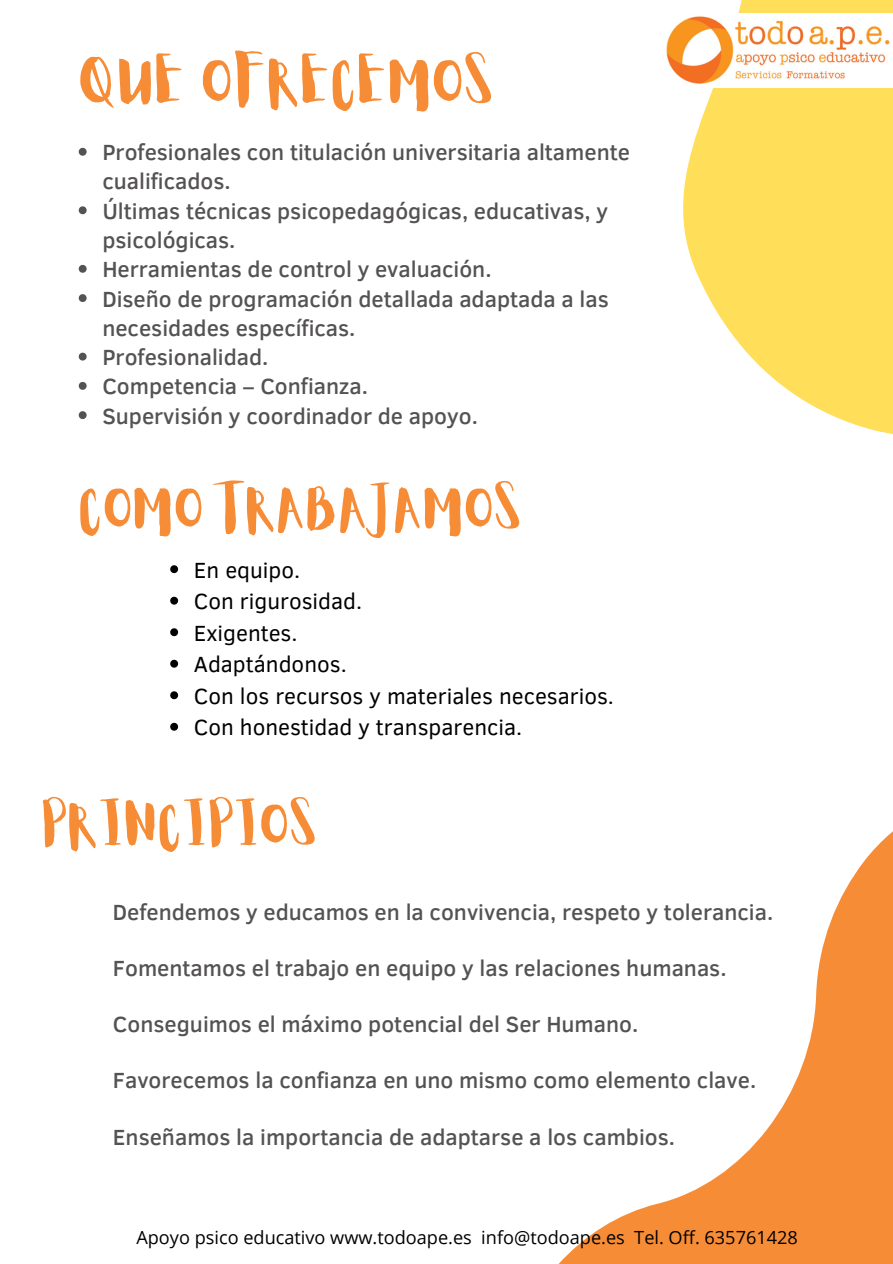
<style>
.page{position:relative;width:893px;height:1264px;background:#fff}
.page>*{position:absolute;margin:0;border:0;box-sizing:border-box;transform-origin:0 0}
.t1{font:54.6px "Aloja Extended";color:#f78c37}
.t2{font:51px "Aloja Extended";color:#f78c37}
.t3{font:500 22.5px/29.2px "Clear Sans";color:#545252}
.t4{font:22.5px "Clear Sans";color:#000}
.t5{font:18.15px "Open Sans";color:#000}
</style>
<div class="page">
<svg style="left:683px;top:0;width:209px;height:434px;fill:#ffde59"></svg>
<svg style="left:559px;top:832px;width:333px;height:431px"></svg>
<svg style="left:79px;top:148px;width:8px;height:8px"></svg>
<svg style="left:79px;top:206px;width:8px;height:8px"></svg>
<svg style="left:79px;top:265px;width:8px;height:8px"></svg>
<svg style="left:79px;top:294px;width:8px;height:8px"></svg>
<svg style="left:79px;top:353px;width:8px;height:7px"></svg>
<svg style="left:79px;top:382px;width:8px;height:8px"></svg>
<svg style="left:79px;top:411px;width:8px;height:8px"></svg>
<svg style="left:170px;top:565px;width:8px;height:8px"></svg>
<svg style="left:170px;top:596px;width:8px;height:8px"></svg>
<svg style="left:170px;top:628px;width:8px;height:8px"></svg>
<svg style="left:170px;top:659px;width:8px;height:8px"></svg>
<svg style="left:170px;top:691px;width:8px;height:8px"></svg>
<svg style="left:170px;top:722px;width:8px;height:8px"></svg>
<img style="left:666px;top:13px;width:226px;height:75px">
<p class="t1" style="left:80px;top:57px;width:417px">QUE OFRECEMOS</p>
<p class="t3" style="left:102px;top:136px;width:529px">Profesionales con titulación universitaria altamente cualificados.</p>
<h1 class="t3" style="left:102px;top:195px;width:507px">Últimas técnicas psicopedagógicas, educativas, y psicológicas.</h1>
<h3 class="t3" style="left:102px;top:253px;width:390px">Herramientas de control y evaluación.</h3>
<h3 class="t3" style="left:102px;top:283px;width:508px">Diseño de programación detallada adaptada a las necesidades específicas.</h3>
<h3 class="t3" style="left:102px;top:341px;width:168px">Profesionalidad.</h3>
<h3 class="t3" style="left:102px;top:370px;width:267px">Competencia – Confianza.</h3>
<h3 class="t3" style="left:102px;top:400px;width:377px">Supervisión y coordinador de apoyo.</h3>
<h3 class="t2" style="left:80px;top:485px;width:445px">COMO TRABAJAMOS</h3>
<h3 class="t4" style="left:194px;top:553px;width:108px">En equipo.</h3>
<h1 class="t4" style="left:194px;top:585px;width:170px">Con rigurosidad.</h1>
<h3 class="t4" style="left:194px;top:616px;width:105px">Exigentes.</h3>
<h3 class="t4" style="left:194px;top:648px;width:154px">Adaptándonos.</h3>
<h3 class="t4" style="left:194px;top:679px;width:421px">Con los recursos y materiales necesarios.</h3>
<h3 class="t4" style="left:194px;top:711px;width:330px">Con honestidad y transparencia.</h3>
<h3 class="t2" style="left:43px;top:801px;width:278px">PRINCIPIOS</h3>
<h3 class="t3" style="left:113px;top:895px;width:661px">Defendemos y educamos en la convivencia, respeto y tolerancia.</h3>
<p class="t3" style="left:113px;top:952px;width:615px">Fomentamos el trabajo en equipo y las relaciones humanas.</p>
<h1 class="t3" style="left:113px;top:1008px;width:527px">Conseguimos el máximo potencial del Ser Humano.</h1>
<h2 class="t3" style="left:113px;top:1064px;width:644px">Favorecemos la confianza en uno mismo como elemento clave.</h2>
<h2 class="t3" style="left:113px;top:1120px;width:563px">Enseñamos la importancia de adaptarse a los cambios.</h2>
<h2 class="t5" style="left:136px;top:1224px;width:663px">Apoyo psico educativo www.todoape.es info@todoape.es Tel. Off. 635761428</h2>
</div>
